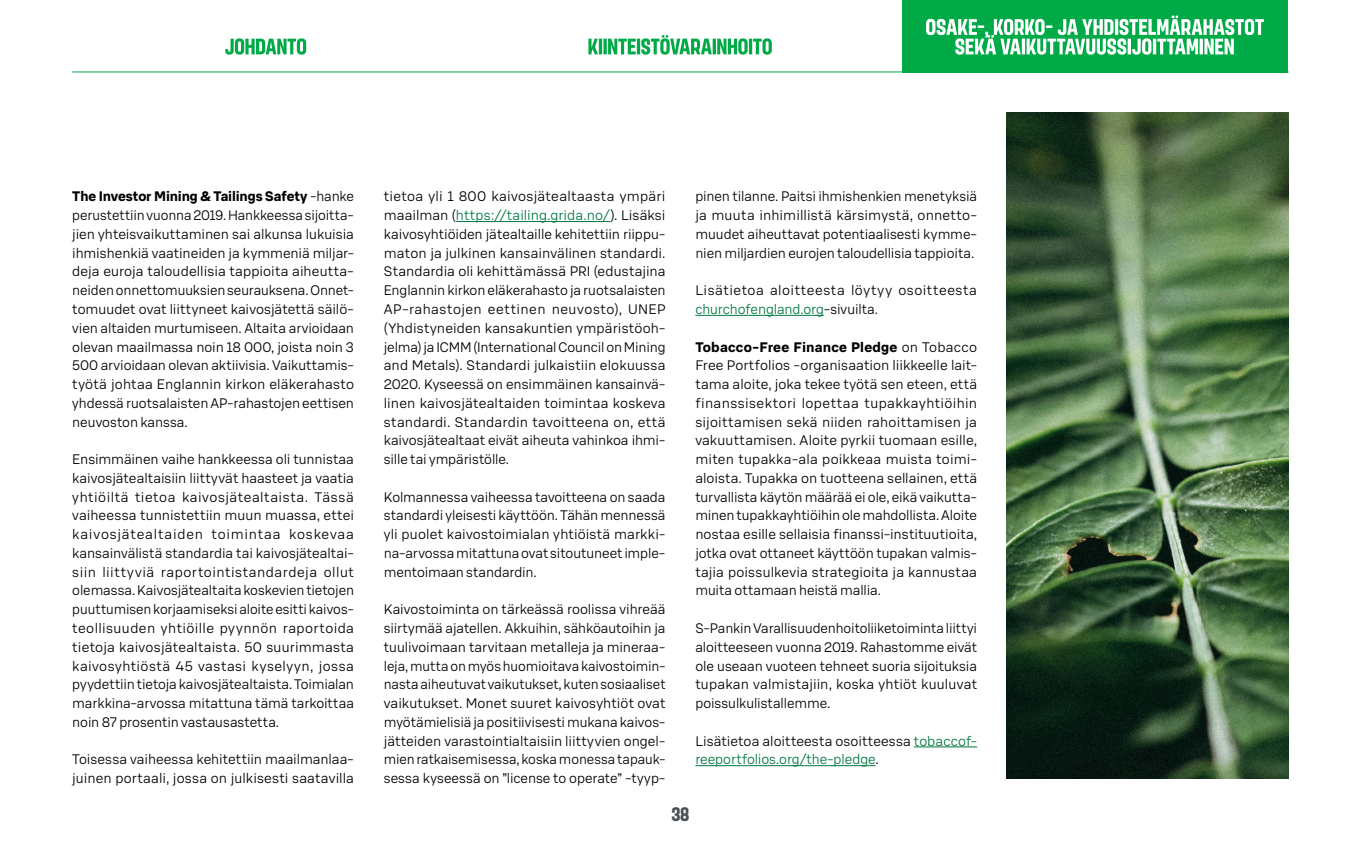
<style>
.page{position:relative;width:1361px;height:851px;background:#fff}
.page>*{position:absolute;margin:0;border:0;box-sizing:border-box;transform-origin:0 0}
.t1{font:700 19.5px "S Bonus Display";color:#4b5055}
.P_Leipis{font:300 13.5px/18.8px "S Bonus UX";color:#000;text-align:justify}
.P_Leipis-2{font:300 13.5px/18.8px "S Bonus UX";color:#007841}
.P_Leipis-3{font:300 13.5px/18.8px "S Bonus UX";letter-spacing:.03em;color:#000}
.s1{font-weight:700}
.s2{color:#007841}
.s3{color:#000}
</style>
<div class="page">
<div style="left:902px;top:0;width:386px;height:72px;background:#00aa46"></div>
<svg style="left:225px;top:38px;width:81px;height:17px"></svg>
<svg style="left:588px;top:35px;width:184px;height:20px"></svg>
<svg style="left:926px;top:16px;width:337px;height:39px"></svg>
<hr style="left:72px;top:72px;width:1216px;height:1px;background:#00aa46">
<img style="left:1007px;top:112px;width:281px;height:666px">
<hr style="left:456px;top:221px;width:154px;height:1px;background:#007841">
<hr style="left:695px;top:315px;width:129px;height:1px;background:#007841">
<hr style="left:914px;top:746px;width:63px;height:1px;background:#007841">
<hr style="left:695px;top:765px;width:180px;height:1px;background:#007841">
<p class="P_Leipis" style="left:72px;top:187px;width:283px"><span class="s1">The Investor Mining &amp; Tailings Safety</span> -hanke perustettiin vuonna 2019. Hankkeessa sijoitta&shy;jien yhteisvaikuttaminen sai alkunsa lukuisia ihmishenkiä vaatineiden ja kymmeniä miljar&shy;deja euroja taloudellisia tappioita aiheutta&shy;neiden onnettomuuksien seurauksena. Onnet&shy;tomuudet ovat liittyneet kaivosjätettä säilö&shy;vien altaiden murtumiseen. Altaita arvioidaan olevan maailmassa noin 18 000, joista noin 3<br>500 arvioidaan olevan aktiivisia. Vaikuttamis&shy;työtä johtaa Englannin kirkon eläkerahasto yhdessä ruotsalaisten AP-rahastojen eettisen neuvoston kanssa.</p>
<p class="P_Leipis" style="left:72px;top:449px;width:283px">Ensimmäinen vaihe hankkeessa oli tunnistaa kaivosjätealtaisiin liittyvät haasteet ja vaatia yhtiöiltä tietoa kaivosjätealtaista. Tässä vaiheessa tunnistettiin muun muassa, ettei kaivosjätealtaiden toimintaa koskevaa kansainvälistä standardia tai kaivosjätealtai&shy;siin liittyviä raportointistandardeja ollut olemassa. Kaivosjätealtaita koskevien tietojen puuttumisen korjaamiseksi aloite esitti kaivos&shy;teollisuuden yhtiöille pyynnön raportoida tietoja kaivosjätealtaista. 50 suurimmasta kaivosyhtiöstä 45 vastasi kyselyyn, jossa pyydettiin tietoja kaivosjätealtaista. Toimialan markkina-arvossa mitattuna tämä tarkoittaa noin 87 prosentin vastausastetta.</p>
<p class="P_Leipis" style="left:72px;top:749px;width:283px">Toisessa vaiheessa kehitettiin maailmanlaa&shy;juinen portaali, jossa on julkisesti saatavilla</p>
<p class="P_Leipis" style="left:384px;top:187px;width:283px;text-align:left">tietoa yli 1 800 kaivosjätealtaasta ympäri maailman (<span class="s2">https://tailing.grida.no/</span>). Lisäksi kaivosyhtiöiden jätealtaille kehitettiin riippu&shy;maton ja julkinen kansainvälinen standardi.<br>Standardia oli kehittämässä PRI (edustajina Englannin kirkon eläkerahasto ja ruotsalaisten AP-rahastojen eettinen neuvosto), UNEP (Yhdistyneiden kansakuntien ympäristöoh&shy;jelma) ja ICMM (International Council on Mining and Metals). Standardi julkaistiin elokuussa 2020. Kyseessä on ensimmäinen kansainvä&shy;linen kaivosjätealtaiden toimintaa koskeva standardi. Standardin tavoitteena on, että kaivosjätealtaat eivät aiheuta vahinkoa ihmi&shy;sille tai ympäristölle.</p>
<p class="P_Leipis" style="left:384px;top:487px;width:283px">Kolmannessa vaiheessa tavoitteena on saada standardi yleisesti käyttöön. Tähän mennessä yli puolet kaivostoimialan yhtiöistä markki&shy;na-arvossa mitattuna ovat sitoutuneet imple&shy;mentoimaan standardin.</p>
<p class="P_Leipis" style="left:384px;top:599px;width:283px">Kaivostoiminta on tärkeässä roolissa vihreää siirtymää ajatellen. Akkuihin, sähköautoihin ja tuulivoimaan tarvitaan metalleja ja mineraa&shy;leja, mutta on myös huomioitava kaivostoimin&shy;nasta aiheutuvat vaikutukset, kuten sosiaaliset vaikutukset. Monet suuret kaivosyhtiöt ovat myötämielisiä ja positiivisesti mukana kaivos&shy;jätteiden varastointialtaisiin liittyvien ongel&shy;mien ratkaisemisessa, koska monessa tapauk&shy;sessa kyseessä on ”license to operate” -tyyp-</p>
<p class="P_Leipis" style="left:695px;top:187px;width:283px">pinen tilanne. Paitsi ihmishenkien menetyksiä ja muuta inhimillistä kärsimystä, onnetto&shy;muudet aiheuttavat potentiaalisesti kymme&shy;nien miljardien eurojen taloudellisia tappioita.</p>
<p class="P_Leipis-3" style="left:695px;top:280px;width:283px">Lisätietoa aloitteesta löytyy osoitteesta <span class="s2">churchofengland.org</span>-sivuilta.</p>
<p class="P_Leipis" style="left:695px;top:337px;width:283px"><span class="s1">Tobacco-Free Finance Pledge</span> on Tobacco Free Portfolios -organisaation liikkeelle lait&shy;tama aloite, joka tekee työtä sen eteen, että finanssisektori lopettaa tupakkayhtiöihin sijoittamisen sekä niiden rahoittamisen ja vakuuttamisen. Aloite pyrkii tuomaan esille, miten tupakka-ala poikkeaa muista toimi&shy;aloista. Tupakka on tuotteena sellainen, että turvallista käytön määrää ei ole, eikä vaikutta&shy;minen tupakkayhtiöihin ole mahdollista. Aloite nostaa esille sellaisia finanssi-instituutioita, jotka ovat ottaneet käyttöön tupakan valmis&shy;tajia poissulkevia strategioita ja kannustaa muita ottamaan heistä mallia.</p>
<p class="P_Leipis" style="left:695px;top:618px;width:283px">S-Pankin Varallisuudenhoitoliiketoiminta liittyi aloitteeseen vuonna 2019. Rahastomme eivät ole useaan vuoteen tehneet suoria sijoituksia tupakan valmistajiin, koska yhtiöt kuuluvat poissulkulistallemme.</p>
<p class="P_Leipis-2" style="left:695px;top:730px;width:283px"><span class="s3">Lisätietoa aloitteesta osoitteessa</span> tobaccof&shy;reeportfolios.org/the-pledge<span class="s3">.</span></p>
<h1 class="t1" style="left:671px;top:801px;width:20px">38</h1>
</div>
